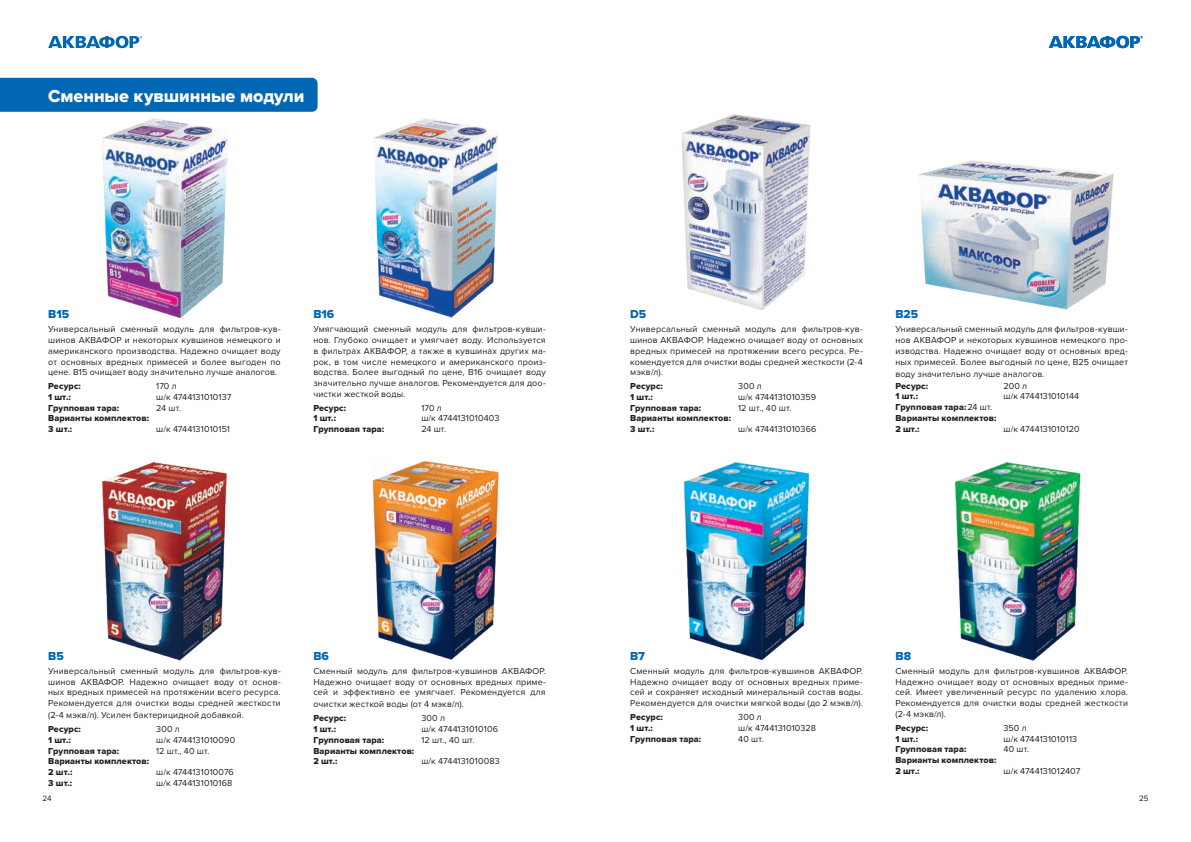
<style>
.page{position:relative;width:1191px;height:842px;background:#fff}
.page>*{position:absolute;margin:0;border:0;box-sizing:border-box;transform-origin:0 0}
.t1{font:18px "Proxima Nova Extrabld";letter-spacing:-.005em;color:#fff}
.t2{font:12px "Proxima Nova Extrabld";color:#0166b3}
.t3{font:9px/10.8px "Proxima Nova";letter-spacing:.015em;color:#231f20;text-align:justify}
.t4{font:9px/10.8px "Proxima Nova Extrabld";letter-spacing:.01em;color:#231f20}
.t5{font:8px "Proxima Nova";color:#231f20}
.s1{font-family:"Proxima Nova"}
</style>
<div class="page">
<img style="left:373px;top:461px;width:126px;height:199px">
<img style="left:683px;top:463px;width:127px;height:198px">
<img style="left:955px;top:462px;width:126px;height:199px">
<img style="left:102px;top:119px;width:125px;height:198px">
<img style="left:374px;top:119px;width:124px;height:198px">
<img style="left:682px;top:114px;width:129px;height:196px">
<img style="left:102px;top:463px;width:125px;height:198px">
<img style="left:918px;top:161px;width:196px;height:149px">
<div style="left:0;top:78px;width:317px;height:34px;background:#0166b3"></div>
<svg style="left:48px;top:36px;width:94px;height:12px"></svg>
<svg style="left:1048px;top:36px;width:94px;height:12px"></svg>
<h1 class="t1" style="left:48px;top:82px;width:258px">Сменные кувшинные модули</h1>
<h2 class="t2" style="left:48px;top:306px;width:22px">В15</h2>
<p class="t3" style="left:48px;top:323px;width:234px">Универсальный сменный модуль для фильтров-кув&shy;шинов АКВАФОР и некоторых кувшинов немецкого и американского производства. Надежно очищает воду от основных вредных примесей и более выгоден по цене. B15 очищает воду значительно лучше аналогов.</p>
<p class="t4" style="left:48px;top:380px;width:34px">Ресурс:</p>
<p class="t3" style="left:156px;top:380px;width:22px">170 л</p>
<p class="t4" style="left:48px;top:391px;width:24px">1 шт.:</p>
<p class="t3" style="left:156px;top:391px;width:77px">ш/к 4744131010137</p>
<p class="t4" style="left:48px;top:402px;width:72px">Групповая тара:</p>
<p class="t3" style="left:156px;top:402px;width:26px">24 шт.</p>
<p class="t4" style="left:48px;top:413px;width:102px">Варианты комплектов:<br>3 шт.:</p>
<p class="t3" style="left:156px;top:423px;width:75px">ш/к 4744131010151</p>
<h2 class="t2" style="left:313px;top:306px;width:22px">В16</h2>
<p class="t3" style="left:313px;top:323px;width:234px">Умягчающий сменный модуль для фильтров-кувши&shy;нов. Глубоко очищает и умягчает воду. Используется в фильтрах АКВАФОР, а также в кувшинах других ма&shy;рок, в том числе немецкого и американского произ&shy;водства. Более выгодный по цене, B16 очищает воду значительно лучше аналогов. Рекомендуется для доо&shy;чистки жесткой воды.</p>
<p class="t4" style="left:313px;top:402px;width:34px">Ресурс:</p>
<p class="t3" style="left:421px;top:402px;width:22px">170 л</p>
<p class="t4" style="left:313px;top:413px;width:24px">1 шт.:</p>
<p class="t3" style="left:421px;top:413px;width:80px">ш/к 4744131010403</p>
<p class="t4" style="left:313px;top:424px;width:72px">Групповая тара:</p>
<p class="t3" style="left:421px;top:423px;width:26px">24 шт.</p>
<h2 class="t2" style="left:630px;top:306px;width:18px">D5</h2>
<p class="t3" style="left:630px;top:323px;width:234px">Универсальный сменный модуль для фильтров-кув&shy;шинов АКВАФОР. Надежно очищает воду от основных вредных примесей на протяжении всего ресурса. Ре&shy;комендуется для очистки воды средней жесткости (2-4 мэкв/л).</p>
<p class="t4" style="left:630px;top:380px;width:34px">Ресурс:</p>
<p class="t3" style="left:738px;top:380px;width:25px">300 л</p>
<p class="t4" style="left:630px;top:391px;width:24px">1 шт.:</p>
<p class="t3" style="left:738px;top:391px;width:79px">ш/к 4744131010359</p>
<p class="t4" style="left:630px;top:402px;width:72px">Групповая тара:</p>
<p class="t3" style="left:738px;top:402px;width:55px">12 шт., 40 шт.</p>
<p class="t4" style="left:630px;top:413px;width:102px">Варианты комплектов:<br>3 шт.:</p>
<p class="t3" style="left:738px;top:423px;width:80px">ш/к 4744131010366</p>
<h2 class="t2" style="left:895px;top:306px;width:24px">В25</h2>
<p class="t3" style="left:895px;top:323px;width:234px">Универсальный сменный модуль для фильтров-кувши&shy;нов АКВАФОР и некоторых кувшинов немецкого про&shy;изводства. Надежно очищает воду от основных вред&shy;ных примесей. Более выгодный по цене, B25 очищает</p>
<p class="t3" style="left:895px;top:368px;width:150px">воду значительно лучше аналогов.</p>
<p class="t4" style="left:895px;top:380px;width:34px">Ресурс:</p>
<p class="t3" style="left:1003px;top:380px;width:25px">200 л</p>
<p class="t4" style="left:895px;top:391px;width:24px">1 шт.:</p>
<p class="t3" style="left:1003px;top:390px;width:77px">ш/к 4744131010144</p>
<p class="t4" style="left:895px;top:402px;width:102px">Групповая тара:<span class="s1">24 шт.<br></span>Варианты комплектов:<br>2 шт.:</p>
<p class="t3" style="left:1003px;top:423px;width:78px">ш/к 4744131010120</p>
<h2 class="t2" style="left:48px;top:647px;width:17px">В5</h2>
<p class="t3" style="left:48px;top:665px;width:234px">Универсальный сменный модуль для фильтров-кув&shy;шинов АКВАФОР. Надежно очищает воду от основ&shy;ных вредных примесей на протяжении всего ресурса.<br>Рекомендуется для очистки воды средней жесткости</p>
<p class="t3" style="left:48px;top:709px;width:197px">(2-4 мэкв/л). Усилен бактерицидной добавкой.</p>
<p class="t4" style="left:48px;top:723px;width:34px">Ресурс:</p>
<p class="t3" style="left:156px;top:723px;width:25px">300 л</p>
<p class="t4" style="left:48px;top:734px;width:24px">1 шт.:</p>
<p class="t3" style="left:156px;top:734px;width:81px">ш/к 4744131010090</p>
<p class="t4" style="left:48px;top:745px;width:72px">Групповая тара:</p>
<p class="t3" style="left:156px;top:745px;width:55px">12 шт., 40 шт.</p>
<p class="t4" style="left:48px;top:756px;width:102px">Варианты комплектов:<br>2 шт.:</p>
<p class="t3" style="left:156px;top:766px;width:79px">ш/к 4744131010076</p>
<p class="t4" style="left:48px;top:777px;width:26px">3 шт.:</p>
<p class="t3" style="left:156px;top:777px;width:78px">ш/к 4744131010168</p>
<h2 class="t2" style="left:313px;top:647px;width:17px">В6</h2>
<p class="t3" style="left:313px;top:665px;width:234px">Сменный модуль для фильтров-кувшинов АКВАФОР.<br>Надежно очищает воду от основных вредных приме&shy;сей и эффективно ее умягчает. Рекомендуется для</p>
<p class="t3" style="left:313px;top:699px;width:152px">очистки жесткой воды (от 4 мэкв/л).</p>
<p class="t4" style="left:313px;top:712px;width:34px">Ресурс:</p>
<p class="t3" style="left:421px;top:712px;width:25px">300 л</p>
<p class="t4" style="left:313px;top:723px;width:24px">1 шт.:</p>
<p class="t3" style="left:421px;top:723px;width:78px">ш/к 4744131010106</p>
<p class="t4" style="left:313px;top:734px;width:72px">Групповая тара:</p>
<p class="t3" style="left:421px;top:734px;width:55px">12 шт., 40 шт.</p>
<p class="t4" style="left:313px;top:745px;width:102px">Варианты комплектов:<br>2 шт.:</p>
<p class="t3" style="left:421px;top:755px;width:80px">ш/к 4744131010083</p>
<h2 class="t2" style="left:630px;top:647px;width:16px">В7</h2>
<p class="t3" style="left:630px;top:665px;width:234px">Сменный модуль для фильтров-кувшинов АКВАФОР.<br>Надежно очищает воду от основных вредных приме&shy;сей и сохраняет исходный минеральный состав воды.<br>Рекомендуется для очистки мягкой воды (до 2 мэкв/л).</p>
<p class="t4" style="left:630px;top:711px;width:34px">Ресурс:</p>
<p class="t3" style="left:738px;top:711px;width:25px">300 л</p>
<p class="t4" style="left:630px;top:722px;width:24px">1 шт.:</p>
<p class="t3" style="left:738px;top:722px;width:79px">ш/к 4744131010328</p>
<p class="t4" style="left:630px;top:733px;width:72px">Групповая тара:</p>
<p class="t3" style="left:738px;top:733px;width:27px">40 шт.</p>
<h2 class="t2" style="left:895px;top:647px;width:17px">В8</h2>
<p class="t3" style="left:895px;top:665px;width:234px">Сменный модуль для фильтров-кувшинов АКВАФОР.<br>Надежно очищает воду от основных вредных приме&shy;сей. Имеет увеличенный ресурс по удалению хлора.<br>Рекомендуется для очистки воды средней жесткости (2-4 мэкв/л).</p>
<p class="t4" style="left:895px;top:722px;width:34px">Ресурс:</p>
<p class="t3" style="left:1003px;top:722px;width:25px">350 л</p>
<p class="t4" style="left:895px;top:733px;width:24px">1 шт.:</p>
<p class="t3" style="left:1003px;top:733px;width:75px">ш/к 4744131010113</p>
<p class="t4" style="left:895px;top:744px;width:72px">Групповая тара:</p>
<p class="t3" style="left:1003px;top:743px;width:27px">40 шт.</p>
<p class="t4" style="left:895px;top:754px;width:102px">Варианты комплектов:<br>2 шт.:</p>
<p class="t3" style="left:1003px;top:765px;width:78px">ш/к 4744131012407</p>
<p class="t5" style="left:43px;top:792px;width:11px">24</p>
<p class="t5" style="left:1139px;top:792px;width:11px">25</p>
</div>
